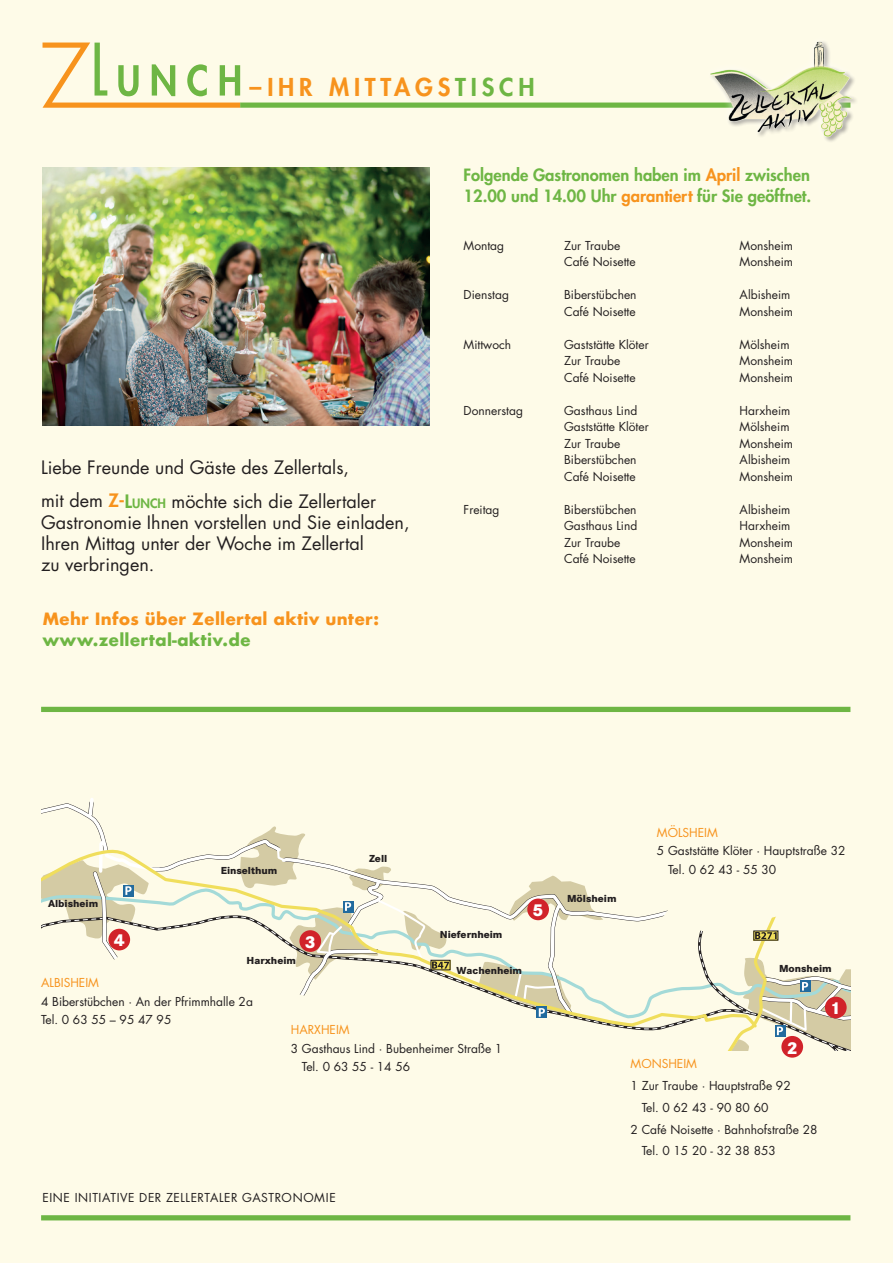
<style>
.page{position:relative;width:893px;height:1263px;background:#fefbe8}
.page>*{position:absolute;margin:0;border:0;box-sizing:border-box;transform-origin:0 0}
.t1{font:800 24px "Futura";letter-spacing:.2em;color:#f7931d}
.t2{font:18px/21px "Futura";color:#231f20}
.t3{font:800 17.85px "Corporate S";color:#fff}
.t4{font:800 16.5px/21px "Futura";color:#6eb644}
.t5{font:700 16.5px "Futura";letter-spacing:.01em;color:#f7931d}
.t6{font:700 16.5px "Futura";letter-spacing:.01em;color:#6eb644}
.t7{font:12px/18.6px "Futura";color:#231f20}
.t8{font:12px "Futura";letter-spacing:.05em;color:#231f20}
.t9{font:12px "Futura";color:#f7931d}
.t10{font:800 10.65px "Corporate S";color:#231f20}
.s1{color:#6eb644}
.s2{font-weight:800;color:#f7931d}
.s3{font-weight:800;color:#6eb644}
.s4{font-weight:800;font-size:12.6px;color:#6eb644}
.s5{color:#f7931d}
</style>
<div class="page">
<svg style="left:43px;top:43px;width:197px;height:65px"></svg>
<div style="left:240px;top:103px;width:610px;height:5px;background:#6eb644"></div>
<div style="left:41px;top:707px;width:809px;height:5px;background:#6eb644"></div>
<div style="left:41px;top:1215px;width:809px;height:5px;background:#6eb644"></div>
<div style="left:703px;top:34px;width:157px;height:111px;background:#fefbe8"></div>
<img style="left:705px;top:41px;width:151px;height:101px">
<img style="left:43px;top:167px;width:386px;height:259px">
<svg style="left:449px;top:896px;width:190px;height:133px"></svg>
<svg style="left:478px;top:875px;width:125px;height:143px"></svg>
<div style="left:431px;top:960px;width:19px;height:10px;border:1px solid #231f20"></div>
<div style="left:781px;top:1036px;width:22px;height:22px;background:#d1232a;border-radius:50%"></div>
<div style="left:527px;top:898px;width:22px;height:22px;background:#d1232a;border-radius:50%"></div>
<svg style="left:639px;top:910px;width:212px;height:140px"></svg>
<svg style="left:41px;top:798px;width:408px;height:198px"></svg>
<h1 class="t1" style="left:250px;top:71px;width:286px">–IHR MITTAGS<span class="s1">TISCH</span></h1>
<h2 class="t2" style="left:41px;top:451px;width:337px;line-height:33px">Liebe Freunde und Gäste des Zellertals, mit dem <span class="s2">Z-</span><span class="s3">L</span><span class="s4">UNCH</span> möchte sich die Zellertaler</h2>
<h2 class="t2" style="left:41px;top:511px;width:370px">Gastronomie Ihnen vorstellen und Sie einladen,<br>Ihren Mittag unter der Woche im Zellertal<br>zu verbringen.</h2>
<h3 class="t5" style="left:43px;top:607px;width:338px">Mehr Infos über Zellertal aktiv unter:</h3>
<h3 class="t6" style="left:43px;top:628px;width:210px">www.zellertal-aktiv.de</h3>
<h3 class="t4" style="left:464px;top:164px;width:349px">Folgende Gastronomen haben im <span class="s5">April</span> zwischen<br>12.00 und 14.00 Uhr <span class="s5">garantiert</span> für Sie geöffnet.</h3>
<p class="t7" style="left:464px;top:236px;width:42px">Montag</p>
<p class="t7" style="left:564px;top:236px;width:58px">Zur Traube</p>
<p class="t7" style="left:740px;top:236px;width:55px">Monsheim</p>
<p class="t7" style="left:564px;top:252px;width:73px">Café Noisette</p>
<p class="t7" style="left:740px;top:252px;width:55px">Monsheim</p>
<p class="t7" style="left:464px;top:285px;width:47px">Dienstag</p>
<p class="t7" style="left:564px;top:285px;width:74px">Biberstübchen</p>
<p class="t7" style="left:740px;top:285px;width:52px">Albisheim</p>
<p class="t7" style="left:564px;top:302px;width:73px">Café Noisette</p>
<p class="t7" style="left:740px;top:302px;width:55px">Monsheim</p>
<p class="t7" style="left:464px;top:335px;width:49px">Mittwoch</p>
<p class="t7" style="left:564px;top:335px;width:86px">Gaststätte Klöter</p>
<p class="t7" style="left:740px;top:335px;width:51px">Mölsheim</p>
<p class="t7" style="left:564px;top:351px;width:58px">Zur Traube</p>
<p class="t7" style="left:740px;top:351px;width:55px">Monsheim</p>
<p class="t7" style="left:564px;top:368px;width:73px">Café Noisette</p>
<p class="t7" style="left:740px;top:368px;width:55px">Monsheim</p>
<p class="t7" style="left:464px;top:401px;width:61px">Donnerstag</p>
<p class="t7" style="left:564px;top:401px;width:75px">Gasthaus Lind</p>
<p class="t7" style="left:740px;top:401px;width:52px">Harxheim</p>
<p class="t7" style="left:564px;top:417px;width:86px">Gaststätte Klöter</p>
<p class="t7" style="left:740px;top:417px;width:51px">Mölsheim</p>
<p class="t7" style="left:564px;top:434px;width:58px">Zur Traube</p>
<p class="t7" style="left:740px;top:434px;width:55px">Monsheim</p>
<p class="t7" style="left:564px;top:450px;width:74px">Biberstübchen</p>
<p class="t7" style="left:740px;top:450px;width:52px">Albisheim</p>
<p class="t7" style="left:564px;top:467px;width:73px">Café Noisette</p>
<p class="t7" style="left:740px;top:467px;width:55px">Monsheim</p>
<p class="t7" style="left:464px;top:500px;width:37px">Freitag</p>
<p class="t7" style="left:564px;top:500px;width:74px">Biberstübchen</p>
<p class="t7" style="left:740px;top:500px;width:52px">Albisheim</p>
<p class="t7" style="left:564px;top:516px;width:75px">Gasthaus Lind</p>
<p class="t7" style="left:740px;top:516px;width:52px">Harxheim</p>
<p class="t7" style="left:564px;top:533px;width:58px">Zur Traube</p>
<p class="t7" style="left:740px;top:533px;width:55px">Monsheim</p>
<p class="t7" style="left:564px;top:549px;width:73px">Café Noisette</p>
<p class="t7" style="left:740px;top:549px;width:55px">Monsheim</p>
<p class="t10" style="left:48px;top:897px;width:52px">Albisheim</p>
<p class="t10" style="left:221px;top:864px;width:58px">Einselthum</p>
<h3 class="t3" style="left:114px;top:930px;width:12px">4</h3>
<h3 class="t3" style="left:305px;top:931px;width:12px">3</h3>
<p class="t10" style="left:247px;top:954px;width:51px">Harxheim</p>
<p class="t10" style="left:369px;top:852px;width:20px">Zell</p>
<p class="t10" style="left:440px;top:928px;width:64px">Niefernheim</p>
<h3 class="t3" style="left:533px;top:899px;width:12px">5</h3>
<p class="t10" style="left:567px;top:891px;width:51px">Mölsheim</p>
<p class="t9" style="left:657px;top:824px;width:62px">MÖLSHEIM</p>
<p class="t7" style="left:668px;top:841px;width:179px;text-indent:-11px">5 Gaststätte Klöter · Hauptstraße 32<br>Tel. 0 62 43 - 55 30</p>
<p class="t10" style="left:457px;top:964px;width:67px">Wachenheim</p>
<p class="t10" style="left:779px;top:962px;width:54px">Monsheim</p>
<p class="t9" style="left:41px;top:974px;width:59px">ALBISHEIM</p>
<p class="t7" style="left:41px;top:992px;width:213px">4 Biberstübchen · An der Pfrimmhalle 2a<br>Tel. 0 63 55 – 95 47 95</p>
<p class="t9" style="left:291px;top:1021px;width:60px">HARXHEIM</p>
<p class="t7" style="left:302px;top:1039px;width:202px;text-indent:-11px">3 Gasthaus Lind · Bubenheimer Straße 1<br>Tel. 0 63 55 - 14 56</p>
<p class="t8" style="left:43px;top:1189px;width:295px">EINE INITIATIVE DER ZELLERTALER GASTRONOMIE</p>
<h3 class="t3" style="left:787px;top:1037px;width:12px">2</h3>
<p class="t9" style="left:631px;top:1056px;width:68px">MONSHEIM</p>
<p class="t7" style="left:631px;top:1076px;width:162px">1 Zur Traube · Hauptstraße 92</p>
<p class="t7" style="left:642px;top:1098px;width:128px">Tel. 0 62 43 - 90 80 60</p>
<p class="t7" style="left:631px;top:1120px;width:188px">2 Café Noisette · Bahnhofstraße 28</p>
<p class="t7" style="left:642px;top:1141px;width:136px">Tel. 0 15 20 - 32 38 853</p>
<h3 class="t3" style="left:830px;top:998px;width:12px">1</h3>
</div>
